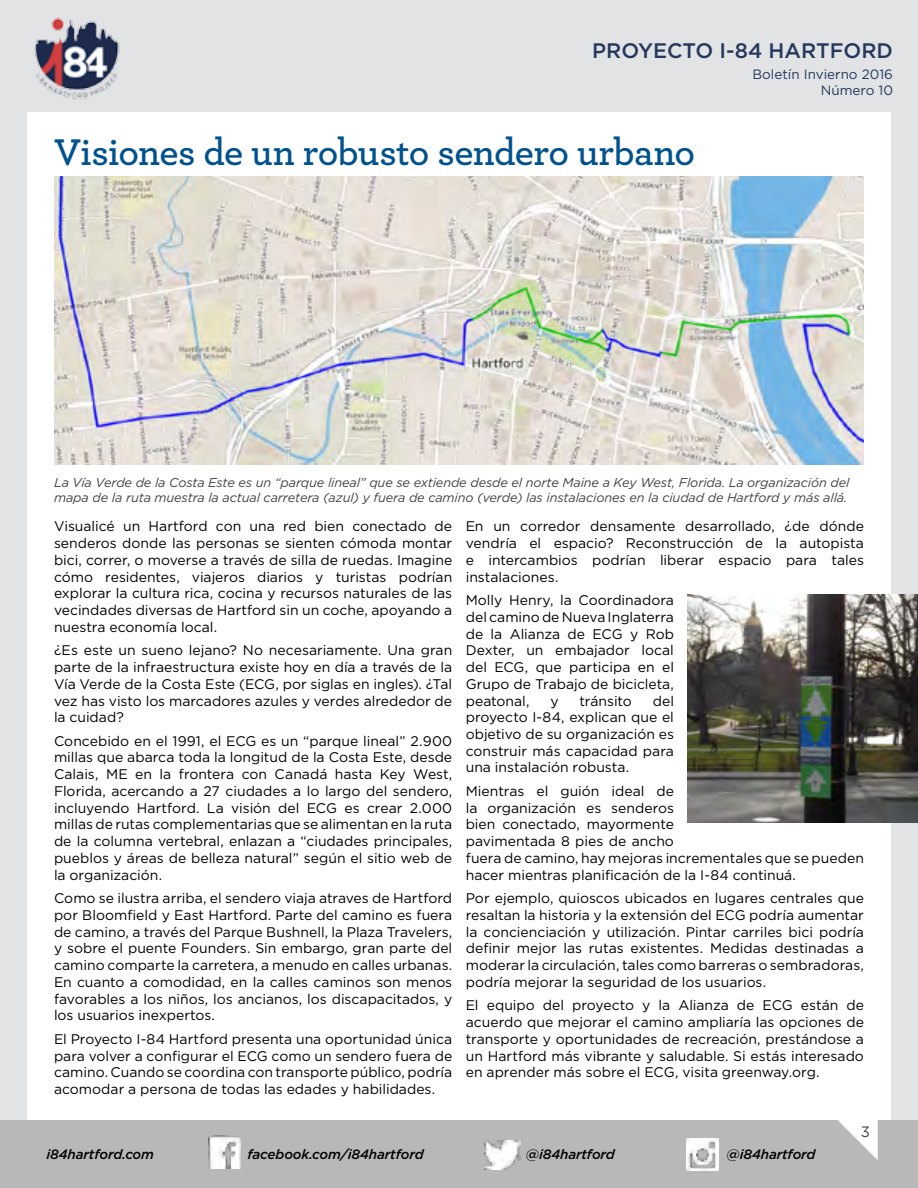
<style>
.page{position:relative;width:918px;height:1188px;background:#e1e3e4}
.page>*{position:absolute;margin:0;border:0;box-sizing:border-box;transform-origin:0 0}
.t1{font:600 39px "Archer";letter-spacing:-.02em;color:#00528e}
.t2{font:500 21px "Gotham";color:#24385d}
.t3{font:15px "Gotham";color:#414141}
.Body{font:13.95px/16.8px "Gotham";color:#000;text-align:justify}
.Web_Invite{font:italic 500 13.5px "Gotham";letter-spacing:-.01em;color:#000}
.t4{font:13.5px/16.2px "Gotham";color:#24385d;text-align:right}
.Caption_-_grey{font:italic 12.75px/15px "Gotham";letter-spacing:-.01em;color:#414141}
</style>
<div class="page">
<div style="left:27px;top:112px;width:864px;height:1008px;background:#fff"></div>
<div style="left:0;top:1120px;width:918px;height:68px;background:#b8b8b8"></div>
<svg style="left:838px;top:1120px;width:40px;height:40px"></svg>
<img style="left:35px;top:17px;width:85px;height:83px">
<img style="left:688px;top:594px;width:230px;height:229px">
<img style="left:54px;top:177px;width:810px;height:287px">
<img style="left:208px;top:1136px;width:33px;height:32px">
<img style="left:485px;top:1141px;width:35px;height:28px">
<img style="left:687px;top:1139px;width:32px;height:32px">
<h2 class="t2" style="left:592px;top:37px;width:302px">PROYECTO I-84 HARTFORD</h2>
<p class="t4" style="left:752px;top:66px;width:142px">Boletín Invierno 2016<br>Número 10</p>
<h1 class="t1" style="left:54px;top:122px;width:643px">Visiones de un robusto sendero urbano</h1>
<p class="Caption_-_grey" style="left:54px;top:475px;width:797px">La Vía Verde de la Costa Este es un “parque lineal” que se extiende desde el norte Maine a Key West, Florida. La organización del mapa de la ruta muestra la actual carretera (azul) y fuera de camino (verde) las instalaciones en la ciudad de Hartford y más allá.</p>
<p class="Body" style="left:54px;top:518px;width:400px">Visualicé un Hartford con una red bien conectado de senderos donde las personas se sienten cómoda montar bici, correr, o moverse a través de silla de ruedas. Imagine cómo residentes, viajeros diarios y turistas podrían explorar la cultura rica, cocina y recursos naturales de las vecindades diversas de Hartford sin un coche, apoyando a nuestra economía local.</p>
<p class="Body" style="left:54px;top:642px;width:400px">¿Es este un sueno lejano? No necesariamente. Una gran parte de la infraestructura existe hoy en día a través de la Vía Verde de la Costa Este (ECG, por siglas en ingles). ¿Tal vez has visto los marcadores azules y verdes alrededor de la cuidad?</p>
<p class="Body" style="left:54px;top:732px;width:400px">Concebido en el 1991, el ECG es un “parque lineal” 2.900 millas que abarca toda la longitud de la Costa Este, desde Calais, ME en la frontera con Canadá hasta Key West, Florida, acercando a 27 ciudades a lo largo del sendero, incluyendo Hartford. La visión del ECG es crear 2.000 millas de rutas complementarias que se alimentan en la ruta de la columna vertebral, enlazan a “ciudades principales, pueblos y áreas de belleza natural” según el sitio web de la organización.</p>
<p class="Body" style="left:54px;top:890px;width:400px">Como se ilustra arriba, el sendero viaja atraves de Hartford por Bloomfield y East Hartford. Parte del camino es fuera de camino, a través del Parque Bushnell, la Plaza Travelers, y sobre el puente Founders. Sin embargo, gran parte del camino comparte la carretera, a menudo en calles urbanas.<br>En cuanto a comodidad, en la calles caminos son menos favorables a los niños, los ancianos, los discapacitados, y los usuarios inexpertos.</p>
<p class="Body" style="left:54px;top:1030px;width:400px">El Proyecto I-84 Hartford presenta una oportunidad única para volver a configurar el ECG como un sendero fuera de camino. Cuando se coordina con transporte público, podría acomodar a persona de todas las edades y habilidades.</p>
<p class="Body" style="left:466px;top:518px;width:400px">En un corredor densamente desarrollado, ¿de dónde vendría el espacio? Reconstrucción de la autopista e intercambios podrían liberar espacio para tales instalaciones.</p>
<p class="Body" style="left:466px;top:591px;width:210px">Molly Henry, la Coordinadora del camino de Nueva Inglaterra de la Alianza de ECG y Rob Dexter, un embajador local del ECG, que participa en el Grupo de Trabajo de bicicleta, peatonal,</p>
<p class="Body" style="left:550px;top:692px;width:10px">y</p>
<p class="Body" style="left:579px;top:692px;width:54px">tránsito</p>
<p class="Body" style="left:466px;top:692px;width:210px;text-indent:187px">del proyecto I-84, explican que el objetivo de su organización es construir más capacidad para una instalación robusta.</p>
<p class="Body" style="left:466px;top:782px;width:400px;text-align:left">Mientras el guión ideal de<br>la organización es senderos<br>bien conectado, mayormente<br>pavimentada 8 pies de ancho<br>fuera de camino, hay mejoras incrementales que se pueden hacer mientras planificación de la I-84 continuá.</p>
<p class="Body" style="left:466px;top:890px;width:400px">Por ejemplo, quioscos ubicados en lugares centrales que resaltan la historia y la extensión del ECG podría aumentar la concienciación y utilización. Pintar carriles bici podría definir mejor las rutas existentes. Medidas destinadas a moderar la circulación, tales como barreras o sembradoras, podría mejorar la seguridad de los usuarios.</p>
<p class="Body" style="left:466px;top:997px;width:400px">El equipo del proyecto y la Alianza de ECG están de acuerdo que mejorar el camino ampliaría las opciones de transporte y oportunidades de recreación, prestándose a un Hartford más vibrante y saludable. Si estás interesado en aprender más sobre el ECG, visita greenway.org.</p>
<p class="t3" style="left:861px;top:1122px;width:11px">3</p>
<p class="Web_Invite" style="left:46px;top:1145px;width:109px">i84hartford.com</p>
<p class="Web_Invite" style="left:248px;top:1145px;width:178px">facebook.com/i84hartford</p>
<p class="Web_Invite" style="left:526px;top:1145px;width:91px">@i84hartford</p>
<p class="Web_Invite" style="left:727px;top:1145px;width:91px">@i84hartford</p>
</div>
